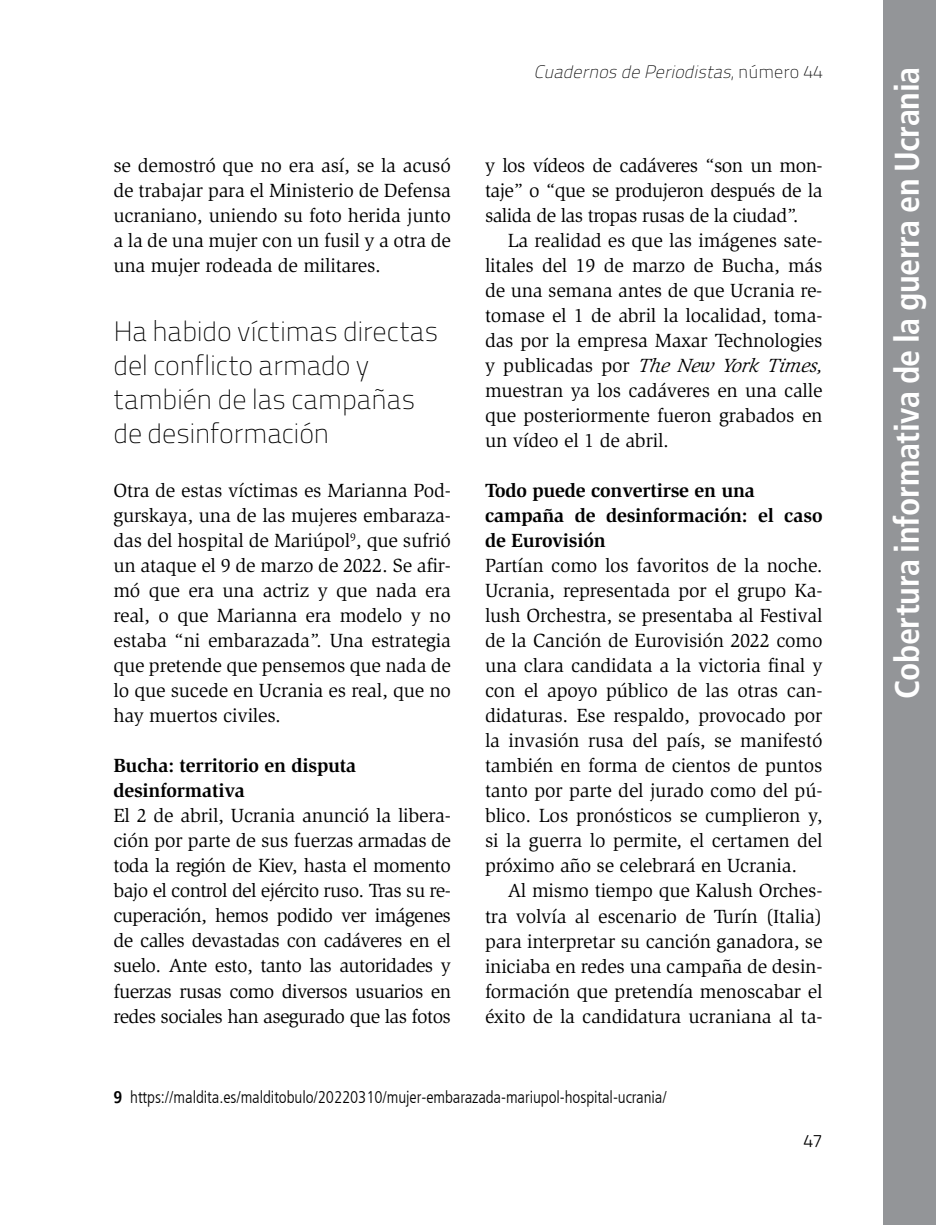
<style>
.page{position:relative;width:936px;height:1225px;background:#fff}
.page>*{position:absolute;margin:0;border:0;box-sizing:border-box;transform-origin:0 0}
.t1{font:700 condensed 34px "Frutiger LT";letter-spacing:-.01em;color:#fff}
.t2{font:100 28px/34px "Titillium Text 22 L";letter-spacing:-.01em;color:#000}
.t3{font:19.6px/25px "Slimbach Std";letter-spacing:-.01em;color:#000;text-align:justify}
.t4{font:700 19.6px/25px "Slimbach Std";letter-spacing:-.01em;color:#000}
.t5{font:italic 100 18px "Titillium Text 22 L";color:#000}
.t6{font:300 18px "Titillium Text 22 L";color:#000}
.t7{font:300 condensed 17px "Frutiger LT";letter-spacing:-.005em;color:#000}
.s1{font-style:normal}
.s2{font-style:italic}
.s3{font-weight:700}
</style>
<div class="page">
<div style="left:883px;top:0;width:52px;height:1225px;background:#939598"></div>
<p class="t3" style="left:113px;top:153px;width:339px">se demostró que no era así, se la acusó de trabajar para el Ministerio de Defensa ucraniano, uniendo su foto herida junto a la de una mujer con un fusil y a otra de una mujer rodeada de militares.</p>
<h2 class="t2" style="left:113px;top:313px;width:326px">Ha habido víctimas directas del conflicto armado y también de las campañas de desinformación</h2>
<p class="t3" style="left:113px;top:478px;width:339px">Otra de estas víctimas es Marianna Pod&shy;gurskaya, una de las mujeres embaraza&shy;das del hospital de Mariúpol<sup>9</sup>, que sufrió un ataque el 9 de marzo de 2022. Se afir&shy;mó que era una actriz y que nada era real, o que Marianna era modelo y no estaba “ni embarazada”. Una estrategia que pretende que pensemos que nada de lo que sucede en Ucrania es real, que no hay muertos civiles.</p>
<p class="t4" style="left:113px;top:753px;width:244px">Bucha: territorio en disputa desinformativa</p>
<p class="t3" style="left:113px;top:803px;width:339px">El 2 de abril, Ucrania anunció la libera&shy;ción por parte de sus fuerzas armadas de toda la región de Kiev, hasta el momento bajo el control del ejército ruso. Tras su re&shy;cuperación, hemos podido ver imágenes de calles devastadas con cadáveres en el suelo. Ante esto, tanto las autoridades y fuerzas rusas como diversos usuarios en redes sociales han asegurado que las fotos</p>
<p class="t5" style="left:534px;top:59px;width:290px">CuadernosdePeriodistas<span class="s1">, n ú m e r o 4 4</span></p>
<h1 class="t1" style="left:886px;top:699px;width:634px;rotate:-90deg">Cobertura informativa de la guerra en Ucrania</h1>
<p class="t3" style="left:485px;top:153px;width:339px">y los vídeos de cadáveres “son un mon&shy;taje” o “que se produjeron después de la salida de las tropas rusas de la ciudad”.</p>
<p class="t3" style="left:485px;top:228px;width:342px;text-align:left;text-indent:23px">La realidad es que las imágenes sate&shy;litales del 19 de marzo de Bucha, más de una semana antes de que Ucrania re&shy;tomase el 1 de abril la localidad, toma&shy;das por la empresa Maxar Technologies y publicadas por <span class="s2">The New York Times, </span>muestran ya los cadáveres en una calle que posteriormente fueron grabados en un vídeo el 1 de abril.</p>
<p class="t4" style="left:485px;top:478px;width:339px">Todo puede convertirse en una campaña de desinformación: el caso de Eurovisión</p>
<p class="t3" style="left:485px;top:553px;width:339px">Partían como los favoritos de la noche.<br>Ucrania, representada por el grupo Ka&shy;lush Orchestra, se presentaba al Festival de la Canción de Eurovisión 2022 como una clara candidata a la victoria final y con el apoyo público de las otras can&shy;didaturas. Ese respaldo, provocado por la invasión rusa del país, se manifestó también en forma de cientos de puntos tanto por parte del jurado como del pú&shy;blico. Los pronósticos se cumplieron y, si la guerra lo permite, el certamen del próximo año se celebrará en Ucrania.</p>
<p class="t3" style="left:485px;top:878px;width:339px;text-indent:23px">Al mismo tiempo que Kalush Orches&shy;tra volvía al escenario de Turín (Italia) para interpretar su canción ganadora, se iniciaba en redes una campaña de desin&shy;formación que pretendía menoscabar el éxito de la candidatura ucraniana al ta-</p>
<p class="t7" style="left:113px;top:1087px;width:555px"><span class="s3">9</span> https://maldita.es/malditobulo/20220310/mujer-embarazada-mariupol-hospital-ucrania/</p>
<p class="t6" style="left:803px;top:1128px;width:21px">47</p>
</div>
